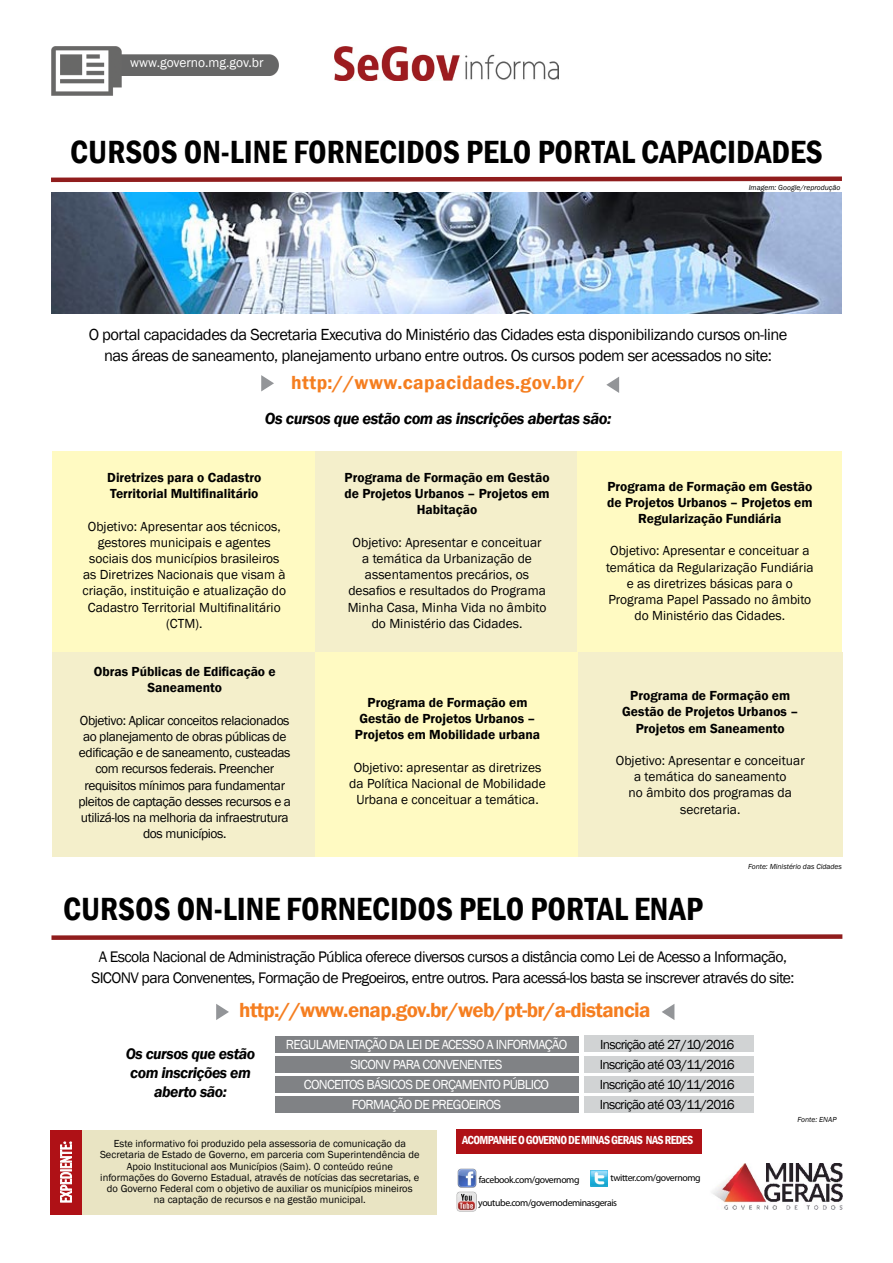
<style>
.page{position:relative;width:893px;height:1263px;background:#fff}
.page>*{position:absolute;margin:0;border:0;box-sizing:border-box;transform-origin:0 0}
.t1{font:600 condensed 33px "Franklin Gothic";color:#000}
.t2{font:600 21px "Franklin Gothic";letter-spacing:-.03em;color:#f57e20}
.t3{font:600 19.5px "Franklin Gothic";letter-spacing:.02em;color:#f57e20}
.t4{font:16.5px/21px "Franklin Gothic";letter-spacing:-.03em;color:#000;text-align:center}
.t5{font:italic 600 16.5px "Franklin Gothic";letter-spacing:-.03em;color:#000}
.t6{font:15.75px/21px "Franklin Gothic";letter-spacing:-.04em;color:#000;text-align:center}
.t7{font:italic 600 15.75px/18.9px "Franklin Gothic";letter-spacing:-.03em;color:#000;text-align:center}
.t8{font:13.5px/16.2px "Franklin Gothic";color:#000;text-align:center}
.t9{font:600 13.5px/16.2px "Franklin Gothic";color:#000;text-align:center}
.t10{font:13.5px/16.2px "Franklin Gothic";letter-spacing:-.03em;color:#000;text-align:center}
.t11{font:13.5px/20.2px "Franklin Gothic";letter-spacing:-.05em;color:#fff;text-align:center}
.t12{font:13.5px "Franklin Gothic";color:#fff}
.t13{font:600 condensed 12px "Franklin Gothic";letter-spacing:-.05em;color:#fff}
.t14{font:10.5px/11.2px "Franklin Gothic";color:#000;text-align:center}
.t15{font:9.75px "Myriad Pro";letter-spacing:-.04em;color:#000}
.t16{font:italic 7.5px "Franklin Gothic";color:#000}
</style>
<div class="page">
<div style="left:52px;top:451px;width:264px;height:205px;background:#fffac2"></div>
<div style="left:315px;top:451px;width:264px;height:205px;background:#f4efcb"></div>
<div style="left:578px;top:451px;width:264px;height:205px;background:#fffac2"></div>
<div style="left:53px;top:652px;width:264px;height:205px;background:#f4efcb"></div>
<div style="left:315px;top:652px;width:265px;height:205px;background:#fffac2"></div>
<div style="left:578px;top:652px;width:264px;height:205px;background:#f4efcb"></div>
<img style="left:51px;top:47px;width:228px;height:48px">
<img style="left:334px;top:47px;width:225px;height:33px">
<div style="left:50px;top:1130px;width:387px;height:84px;background:#e9e4c3"></div>
<div style="left:50px;top:1130px;width:32px;height:84px;background:#af1116"></div>
<svg style="left:60px;top:1141px;width:12px;height:61px"></svg>
<svg style="left:51px;top:176px;width:791px;height:7px"></svg>
<div style="left:456px;top:1129px;width:246px;height:25px;background:#af1116"></div>
<img style="left:712px;top:1163px;width:131px;height:47px">
<img style="left:51px;top:192px;width:791px;height:122px">
<svg style="left:261px;top:375px;width:13px;height:16px"></svg>
<svg style="left:606px;top:377px;width:13px;height:16px"></svg>
<svg style="left:51px;top:934px;width:792px;height:6px"></svg>
<svg style="left:216px;top:1004px;width:13px;height:16px"></svg>
<svg style="left:662px;top:1004px;width:12px;height:16px"></svg>
<div style="left:276px;top:1036px;width:303px;height:16px;background:#808285"></div>
<div style="left:276px;top:1056px;width:303px;height:16px;background:#808285"></div>
<div style="left:276px;top:1076px;width:303px;height:17px;background:#808285"></div>
<div style="left:276px;top:1096px;width:303px;height:17px;background:#808285"></div>
<div style="left:584px;top:1036px;width:169px;height:16px;background:#d1d3d4"></div>
<div style="left:584px;top:1056px;width:169px;height:16px;background:#d1d3d4"></div>
<div style="left:584px;top:1076px;width:169px;height:17px;background:#d1d3d4"></div>
<div style="left:584px;top:1096px;width:169px;height:17px;background:#d1d3d4"></div>
<img style="left:457px;top:1192px;width:19px;height:19px">
<img style="left:458px;top:1169px;width:18px;height:18px">
<img style="left:591px;top:1170px;width:16px;height:17px">
<p class="t12" style="left:130px;top:55px;width:135px">www.governo.mg.gov.br</p>
<h1 class="t1" style="left:70px;top:129px;width:754px">CURSOS ON-LINE FORNECIDOS PELO PORTAL CAPACIDADES</h1>
<p class="t16" style="left:749px;top:183px;width:93px">Imagem: Google/reprodução</p>
<p class="t4" style="left:89px;top:324px;width:700px">O portal capacidades da Secretaria Executiva do Ministério das Cidades esta disponibilizando cursos on-line nas áreas de saneamento, planejamento urbano entre outros. Os cursos podem ser acessados no site:</p>
<h3 class="t3" style="left:291px;top:371px;width:295px">http://www.capacidades.gov.br/</h3>
<p class="t5" style="left:265px;top:407px;width:348px">Os cursos que estão com as inscrições abertas são:</p>
<p class="t9" style="left:107px;top:470px;width:156px;text-align:left">Diretrizes para o Cadastro<br>Territorial Multifinalitário</p>
<p class="t8" style="left:82px;top:518px;width:205px">Objetivo: Apresentar aos técnicos, gestores municipais e agentes sociais dos municípios brasileiros as Diretrizes Nacionais que visam à criação, instituição e atualização do<br>Cadastro Territorial Multifinalitário (CTM).</p>
<p class="t9" style="left:94px;top:664px;width:183px">Obras Públicas de Edificação e<br>Saneamento</p>
<p class="t10" style="left:78px;top:712px;width:214px">Objetivo: Aplicar conceitos relacionados ao planejamento de obras públicas de edificação e de saneamento, custeadas com recursos federais. Preencher requisitos mínimos para fundamentar pleitos de captação desses recursos e a utilizá-los na melhoria da infraestrutura dos municípios.</p>
<p class="t9" style="left:344px;top:470px;width:207px">Programa de Formação em Gestão de Projetos Urbanos – Projetos em<br>Habitação</p>
<p class="t8" style="left:348px;top:534px;width:200px">Objetivo: Apresentar e conceituar a temática da Urbanização de assentamentos precários, os desafios e resultados do Programa<br>Minha Casa, Minha Vida no âmbito do Ministério das Cidades.</p>
<p class="t9" style="left:355px;top:694px;width:187px">Programa de Formação em<br>Gestão de Projetos Urbanos –<br>Projetos em Mobilidade urbana</p>
<p class="t8" style="left:349px;top:759px;width:198px">Objetivo: apresentar as diretrizes da Política Nacional de Mobilidade<br>Urbana e conceituar a temática.</p>
<p class="t9" style="left:607px;top:478px;width:207px">Programa de Formação em Gestão de Projetos Urbanos – Projetos em<br>Regularização Fundiária</p>
<p class="t8" style="left:606px;top:543px;width:209px">Objetivo: Apresentar e conceituar a temática da Regularização Fundiária e as diretrizes básicas para o<br>Programa Papel Passado no âmbito do Ministério das Cidades.</p>
<p class="t9" style="left:622px;top:688px;width:177px">Programa de Formação em<br>Gestão de Projetos Urbanos –<br>Projetos em Saneamento</p>
<p class="t8" style="left:616px;top:753px;width:190px">Objetivo: Apresentar e conceituar a temática do saneamento<br>no âmbito dos programas da secretaria.</p>
<p class="t16" style="left:748px;top:861px;width:95px">Fonte: Ministério das Cidades</p>
<h1 class="t1" style="left:63px;top:887px;width:641px">CURSOS ON-LINE FORNECIDOS PELO PORTAL ENAP</h1>
<p class="t6" style="left:91px;top:946px;width:705px">A Escola Nacional de Administração Pública oferece diversos cursos a distância como Lei de Acesso a Informação,<br>SICONV para Convenentes, Formação de Pregoeiros, entre outros. Para acessá-los basta se inscrever através do site:</p>
<h2 class="t2" style="left:239px;top:997px;width:413px">http://www.enap.gov.br/web/pt-br/a-distancia</h2>
<p class="t11" style="left:286px;top:1034px;width:283px">REGULAMENTAÇÃO DA LEI DE ACESSO A INFORMAÇÃO SICONV PARA CONVENENTES<br>CONCEITOS BÁSICOS DE ORÇAMENTO PÚBLICO FORMAÇÃO DE PREGOEIROS</p>
<p class="t8" style="left:600px;top:1035px;width:137px;line-height:20.1px;text-align:justify">Inscrição até 27/10/2016<br>Inscrição até 03/11/2016<br>Inscrição até 10/11/2016<br>Inscrição até 03/11/2016</p>
<p class="t7" style="left:126px;top:1044px;width:131px">Os cursos que estão com inscrições em aberto são:</p>
<p class="t14" style="left:114px;top:1138px;width:294px">Este informativo foi produzido pela assessoria de comunicação da</p>
<p class="t13" style="left:462px;top:1132px;width:233px">ACOMPANHE O GOVERNO DE MINAS GERAIS NAS REDES</p>
<p class="t14" style="left:100px;top:1149px;width:321px">Secretaria de Estado de Governo, em parceria com Superintendência de Apoio Institucional aos Municípios (Saim). O conteúdo reúne informações do Governo Estadual, através de notícias das secretarias, e do Governo Federal com o objetivo de auxiliar os municípios mineiros<br>na captação de recursos e na gestão municipal.</p>
<p class="t15" style="left:610px;top:1172px;width:92px">twitter.com/governomg</p>
<p class="t15" style="left:479px;top:1173px;width:102px">facebook.com/governomg</p>
<p class="t15" style="left:478px;top:1196px;width:140px">youtube.com/governodeminasgerais</p>
<p class="t16" style="left:798px;top:1115px;width:40px">Fonte: ENAP</p>
</div>
